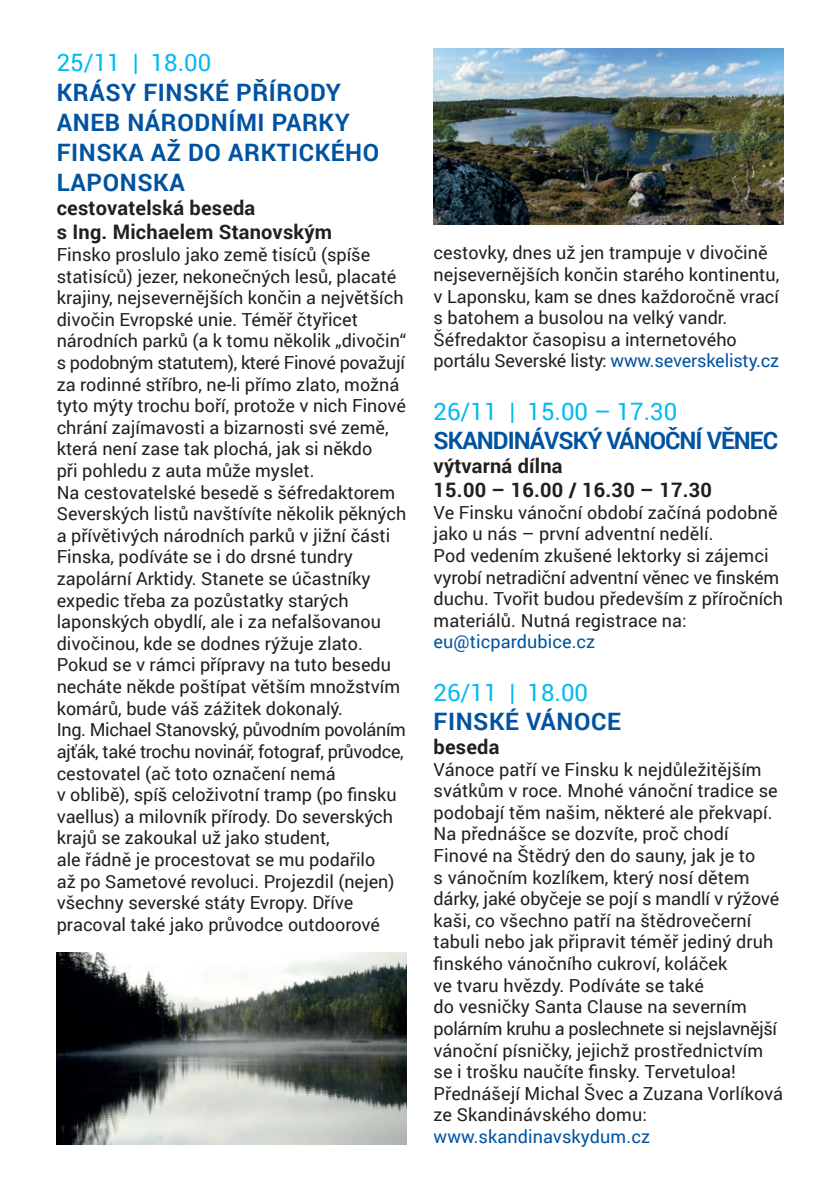
<style>
.page{position:relative;width:840px;height:1191px;background:#fff}
.page>*{position:absolute;margin:0;border:0;box-sizing:border-box;transform-origin:0 0}
.t1{font:700 24px/30px "Roboto";letter-spacing:.025em;color:#0153a0}
.t2{font:700 24px/28.8px "Roboto";letter-spacing:-.04em;color:#0153a0}
.t3{font:24px "Roboto";color:#00baf1}
.t4{font:700 20px/24px "Roboto";letter-spacing:.01em;color:#231f20}
.t5{font:18px/21.6px "Roboto";color:#231f20}
.s1{color:#0153a0}
.s2{font-weight:400;color:#00baf1}
</style>
<div class="page">
<img style="left:57px;top:952px;width:349px;height:192px">
<img style="left:433px;top:49px;width:349px;height:176px">
<p class="t3" style="left:57px;top:46px;width:156px">25/11 | 18.00</p>
<p class="t1" style="left:57px;top:77px;width:324px">KRÁSY FINSKÉ PŘÍRODY<br>ANEB NÁRODNÍMI PARKY<br>FINSKA AŽ DO ARKTICKÉHO<br>LAPONSKA</p>
<p class="t4" style="left:57px;top:195px;width:277px">cestovatelská beseda<br>s Ing. Michaelem Stanovským</p>
<p class="t5" style="left:57px;top:243px;width:351px">Finsko proslulo jako země tisíců (spíše statisíců) jezer, nekonečných lesů, placaté krajiny, nejsevernějších končin a největších divočin Evropské unie. Téměř čtyřicet národních parků (a k tomu několik „divočin“ s podobným statutem), které Finové považují za rodinné stříbro, ne-li přímo zlato, možná tyto mýty trochu boří, protože v nich Finové chrání zajímavosti a bizarnosti své země, která není zase tak plochá, jak si někdo<br>při pohledu z auta může myslet.<br>Na cestovatelské besedě s šéfredaktorem Severských listů navštívíte několik pěkných a přívětivých národních parků v jižní části Finska, podíváte se i do drsné tundry zapolární Arktidy. Stanete se účastníky expedic třeba za pozůstatky starých laponských obydlí, ale i za nefalšovanou divočinou, kde se dodnes rýžuje zlato.</p>
<p class="t5" style="left:57px;top:653px;width:344px">Pokud se v rámci přípravy na tuto besedu necháte někde poštípat větším množstvím komárů, bude váš zážitek dokonalý.</p>
<p class="t5" style="left:57px;top:718px;width:350px">Ing. Michael Stanovský, původním povoláním ajťák, také trochu novinář, fotograf, průvodce, cestovatel (ač toto označení nemá<br>v oblibě), spíš celoživotní tramp (po finsku vaellus) a milovník přírody. Do severských krajů se zakoukal už jako student,<br>ale řádně je procestovat se mu podařilo<br>až po Sametové revoluci. Projezdil (nejen) všechny severské státy Evropy. Dříve pracoval také jako průvodce outdoorové</p>
<p class="t5" style="left:433px;top:241px;width:347px">cestovky, dnes už jen trampuje v divočině nejsevernějších končin starého kontinentu, v Laponsku, kam se dnes každoročně vrací s batohem a busolou na velký vandr.<br>Šéfredaktor časopisu a internetového portálu Severské listy: <span class="s1">www.severskelisty.cz</span></p>
<p class="t2" style="left:433px;top:396px;width:346px"><span class="s2">26/11 | 15.00 – 17.30<br></span>SKANDINÁVSKÝ VÁNOČNÍ VĚNEC</p>
<p class="t4" style="left:433px;top:453px;width:130px">výtvarná dílna</p>
<p class="t4" style="left:433px;top:477px;width:280px">15.00 – 16.00 / 16.30 – 17.30</p>
<p class="t5" style="left:433px;top:501px;width:351px">Ve Finsku vánoční období začíná podobně jako u nás – první adventní nedělí.<br>Pod vedením zkušené lektorky si zájemci vyrobí netradiční adventní věnec ve finském duchu. Tvořit budou především z příročních materiálů. Nutná registrace na: <span class="s1">eu@ticpardubice.cz</span></p>
<p class="t1" style="left:433px;top:677px;width:189px;line-height:28.8px"><span class="s2">26/11 | 18.00<br></span>FINSKÉ VÁNOCE</p>
<p class="t4" style="left:433px;top:734px;width:67px">beseda</p>
<p class="t5" style="left:433px;top:757px;width:351px">Vánoce patří ve Finsku k nejdůležitějším svátkům v roce. Mnohé vánoční tradice se podobají těm našim, některé ale překvapí.<br>Na přednášce se dozvíte, proč chodí Finové na Štědrý den do sauny, jak je to<br>s vánočním kozlíkem, který nosí dětem dárky, jaké obyčeje se pojí s mandlí v rýžové kaši, co všechno patří na štědrovečerní tabuli nebo jak připravit téměř jediný druh finského vánočního cukroví, koláček<br>ve tvaru hvězdy. Podíváte se také<br>do vesničky Santa Clause na severním polárním kruhu a poslechnete si nejslavnější vánoční písničky, jejichž prostřednictvím se i trošku naučíte finsky. Tervetuloa!<br>Přednášejí Michal Švec a Zuzana Vorlíková ze Skandinávského domu: <span class="s1">www.skandinavskydum.cz</span></p>
</div>
